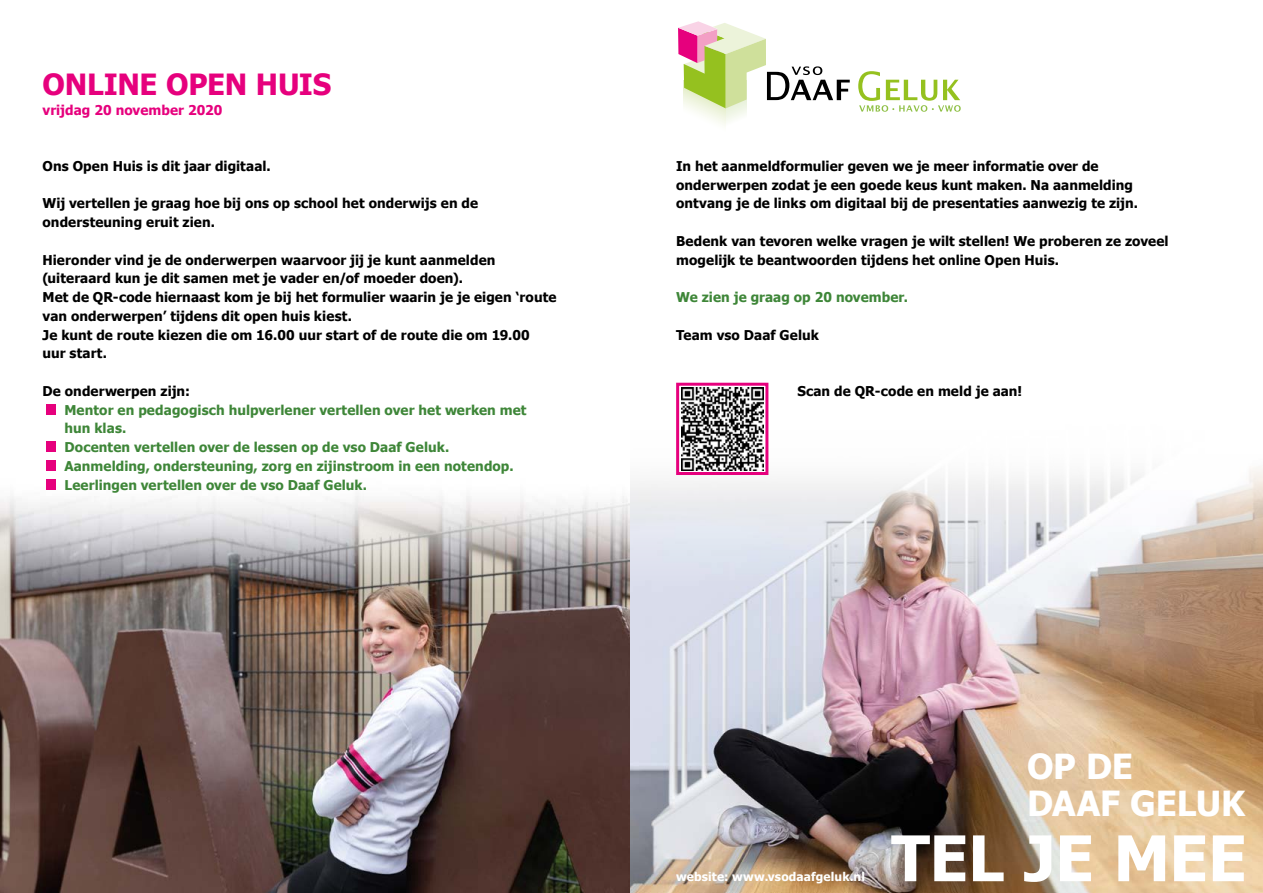
<style>
.page{position:relative;width:1263px;height:893px;background:#fff}
.page>*{position:absolute;margin:0;border:0;box-sizing:border-box;transform-origin:0 0}
.t1{font:700 63px "Tahoma";letter-spacing:-.005em;color:#fff}
.t2{font:700 57px "Tahoma";color:#e6007d}
.t3{font:700 34.5px/37.5px "Tahoma";letter-spacing:-.005em;color:#fff}
.t4{font:700 29.25px "Tahoma";letter-spacing:-.01em;color:#e6007d}
.t5{font:700 13.5px/18.8px "Tahoma";letter-spacing:.005em;color:#000}
.t6{font:700 13.5px/18.8px "Tahoma";letter-spacing:.005em;color:#3e8638}
.t7{font:700 13.5px "Tahoma";letter-spacing:.005em;color:#e6007d}
.t8{font:700 12px "Tahoma";letter-spacing:.01em;color:#fff}
</style>
<div class="page">
<img style="left:629px;top:406px;width:634px;height:487px">
<img style="left:0;top:496px;width:629px;height:397px">
<svg style="left:726px;top:108px;width:20px;height:14px"></svg>
<svg style="left:689px;top:108px;width:37px;height:18px"></svg>
<svg style="left:858px;top:71px;width:103px;height:41px"></svg>
<svg style="left:678px;top:21px;width:172px;height:87px"></svg>
<svg style="left:680px;top:387px;width:84px;height:84px"></svg>
<img style="left:681px;top:388px;width:83px;height:82px">
<div style="left:676px;top:383px;width:92px;height:92px;border:3px solid #e6007d"></div>
<h3 class="t4" style="left:43px;top:64px;width:290px">ONLINE OPEN HUIS</h3>
<p class="t7" style="left:43px;top:100px;width:181px">vrijdag 20 november 2020</p>
<p class="t5" style="left:43px;top:156px;width:230px">Ons Open Huis is dit jaar digitaal.</p>
<p class="t5" style="left:43px;top:193px;width:437px">Wij vertellen je graag hoe bij ons op school het onderwijs en de ondersteuning eruit zien.</p>
<p class="t5" style="left:43px;top:249px;width:515px">Hieronder vind je de onderwerpen waarvoor jij je kunt aanmelden (uiteraard kun je dit samen met je vader en/of moeder doen).<br>Met de QR-code hiernaast kom je bij het formulier waarin je je eigen ‘route van onderwerpen’ tijdens dit open huis kiest.<br>Je kunt de route kiezen die om 16.00 uur start of de route die om 19.00<br>uur start.</p>
<p class="t5" style="left:43px;top:381px;width:149px">De onderwerpen zijn:</p>
<h2 class="t2" style="left:43px;top:354px;width:19px">.</h2>
<p class="t6" style="left:64px;top:399px;width:464px">Mentor en pedagogisch hulpverlener vertellen over het werken met hun klas.</p>
<h2 class="t2" style="left:43px;top:391px;width:19px">.</h2>
<p class="t6" style="left:64px;top:437px;width:386px">Docenten vertellen over de lessen op de vso Daaf Geluk.</p>
<h2 class="t2" style="left:43px;top:410px;width:19px">.</h2>
<p class="t6" style="left:64px;top:456px;width:451px">Aanmelding, ondersteuning, zorg en zijinstroom in een notendop.</p>
<h2 class="t2" style="left:43px;top:429px;width:19px">.</h2>
<p class="t6" style="left:64px;top:474px;width:304px">Leerlingen vertellen over de vso Daaf Geluk.</p>
<p class="t5" style="left:676px;top:156px;width:463px">In het aanmeldformulier geven we je meer informatie over de onderwerpen zodat je een goede keus kunt maken. Na aanmelding ontvang je de links om digitaal bij de presentaties aanwezig te zijn.</p>
<p class="t5" style="left:676px;top:231px;width:494px">Bedenk van tevoren welke vragen je wilt stellen! We proberen ze zoveel mogelijk te beantwoorden tijdens het online Open Huis.</p>
<p class="t6" style="left:676px;top:287px;width:233px">We zien je graag op 20 november.</p>
<p class="t5" style="left:676px;top:324px;width:144px">Team vso Daaf Geluk</p>
<p class="t5" style="left:797px;top:381px;width:226px">Scan de QR-code en meld je aan!</p>
<p class="t8" style="left:676px;top:868px;width:190px">website: www.vsodaafgeluk.nl</p>
<h3 class="t3" style="left:1027px;top:745px;width:220px">OP DE<br>DAAF GELUK</h3>
<h1 class="t1" style="left:891px;top:814px;width:357px">TEL JE MEE</h1>
</div>
